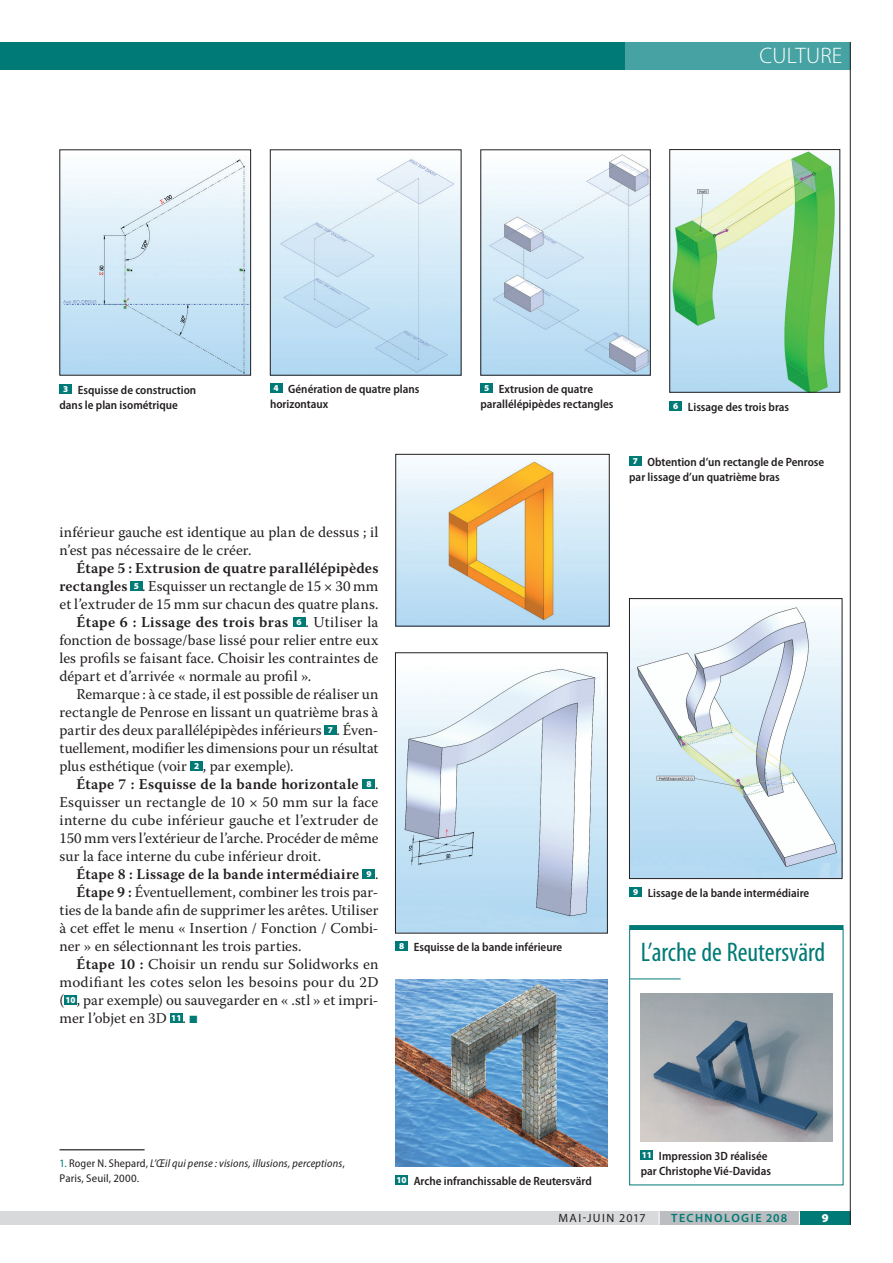
<style>
.page{position:relative;width:893px;height:1263px;background:#fff}
.page>*{position:absolute;margin:0;border:0;box-sizing:border-box;transform-origin:0 0}
.Encadré_Larg_75_Titr{font:condensed 27px "Myriad Pro";color:#007a76}
.t1{font:300 22.5px "Myriad Pro";letter-spacing:.01em;color:#fff}
._05_Txt_courant_Alin{font:15px/18px "Warnock Pro";letter-spacing:.005em;color:#231f20;text-align:justify}
._05_Txt_courant_Alin-2{font:600 15px/18px "Warnock Pro";letter-spacing:.015em;color:#231f20}
.Légende{font:600 semi-condensed 12px/15px "Myriad Pro";color:#231f20}
.t2{font:600 12px "Myriad Pro";letter-spacing:.12em;color:#007a76}
.t3{font:12px "Myriad Pro";letter-spacing:.115em;color:#231f20}
.t4{font:900 12px "Myriad Pro";color:#fff}
.Note_Bas_de_page__fi{font:italic semi-condensed 11.25px/15px "Myriad Pro";letter-spacing:.015em;color:#231f20}
.t5{font:900 9px "Myriad Pro";color:#fff}
.s1{font-weight:600}
.s2{color:#007a76}
.s3{font-style:normal;color:#007a76}
.s4{font-style:normal}
</style>
<div class="page">
<div style="left:0;top:42px;width:850px;height:27px;background:#007a76"></div>
<div style="left:625px;top:42px;width:225px;height:27px;background:#47a3a3"></div>
<div style="left:0;top:1211px;width:659px;height:14px;background:#d8d9db"></div>
<div style="left:659px;top:1211px;width:140px;height:14px;background:#bcbdc0"></div>
<div style="left:799px;top:1211px;width:51px;height:14px;background:#007a76"></div>
<svg style="left:658px;top:1211px;width:2px;height:14px"></svg>
<svg style="left:799px;top:1211px;width:1px;height:14px"></svg>
<hr style="left:850px;top:42px;width:1px;height:1183px;background:#231f20">
<div style="left:130px;top:581px;width:12px;height:10px;background:#007a76"></div>
<div style="left:293px;top:617px;width:12px;height:10px;background:#007a76"></div>
<div style="left:324px;top:725px;width:13px;height:10px;background:#007a76"></div>
<div style="left:191px;top:761px;width:12px;height:10px;background:#007a76"></div>
<div style="left:363px;top:779px;width:12px;height:10px;background:#007a76"></div>
<div style="left:363px;top:869px;width:12px;height:10px;background:#007a76"></div>
<div style="left:64px;top:995px;width:13px;height:10px;background:#007a76"></div>
<div style="left:170px;top:1013px;width:12px;height:10px;background:#007a76"></div>
<img style="left:62px;top:158px;width:187px;height:215px">
<div style="left:60px;top:384px;width:12px;height:10px;background:#007a76"></div>
<img style="left:272px;top:159px;width:187px;height:214px">
<div style="left:270px;top:383px;width:12px;height:9px;background:#007a76"></div>
<img style="left:397px;top:461px;width:210px;height:163px">
<div style="left:395px;top:454px;width:214px;height:172px;border:1px solid #231f20"></div>
<div style="left:629px;top:456px;width:12px;height:10px;background:#007a76"></div>
<img style="left:482px;top:154px;width:167px;height:219px">
<div style="left:480px;top:150px;width:171px;height:225px;border:1px solid #231f20"></div>
<div style="left:480px;top:383px;width:13px;height:10px;background:#007a76"></div>
<hr style="left:60px;top:1149px;width:85px;height:1px;background:#231f20">
<img style="left:671px;top:151px;width:167px;height:240px">
<div style="left:669px;top:149px;width:171px;height:244px;border:1px solid #231f20"></div>
<div style="left:670px;top:401px;width:12px;height:10px;background:#007a76"></div>
<img style="left:397px;top:669px;width:209px;height:262px">
<div style="left:395px;top:652px;width:213px;height:281px;border:1px solid #231f20"></div>
<div style="left:395px;top:942px;width:13px;height:9px;background:#007a76"></div>
<img style="left:396px;top:979px;width:211px;height:187px">
<div style="left:395px;top:1175px;width:13px;height:10px;background:#007a76"></div>
<img style="left:631px;top:607px;width:209px;height:270px">
<div style="left:629px;top:598px;width:213px;height:281px;border:1px solid #231f20"></div>
<div style="left:629px;top:887px;width:13px;height:10px;background:#007a76"></div>
<svg style="left:629px;top:925px;width:214px;height:4px"></svg>
<hr style="left:630px;top:978px;width:51px;height:1px;background:#007a76">
<img style="left:641px;top:993px;width:191px;height:148px">
<div style="left:629px;top:929px;width:214px;height:256px;border:1px solid #007a76"></div>
<div style="left:641px;top:1150px;width:12px;height:10px;background:#007a76"></div>
<h2 class="t1" style="left:759px;top:42px;width:84px">CULTURE</h2>
<p class="Légende" style="left:270px;top:381px;width:151px;text-indent:18px">Génération de quatre plans horizontaux</p>
<p class="Légende" style="left:60px;top:382px;width:138px;text-indent:18px">Esquisse de construction dans le plan isométrique</p>
<p class="t5" style="left:274px;top:381px;width:7px">4</p>
<p class="t5" style="left:63px;top:383px;width:7px">3</p>
<p class="Légende" style="left:480px;top:381px;width:134px;text-align:center">Extrusion de quatre parallélépipèdes rectangles</p>
<p class="t5" style="left:484px;top:382px;width:7px">5</p>
<p class="t5" style="left:673px;top:400px;width:7px">6</p>
<p class="Légende" style="left:688px;top:399px;width:103px">Lissage des trois bras</p>
<p class="_05_Txt_courant_Alin" style="left:60px;top:523px;width:320px">inférieur gauche est identique au plan de dessus ; il n’est pas nécessaire de le créer.</p>
<p class="_05_Txt_courant_Alin-2" style="left:60px;top:559px;width:320px;text-indent:17px">Étape 5 : Extrusion de quatre parallélépipèdes rectangles</p>
<p class="_05_Txt_courant_Alin" style="left:60px;top:577px;width:320px;text-align:right">. Esquisser un rectangle de 15 × 30 mm<br>et l’extruder de 15 mm sur chacun des quatre plans.</p>
<p class="_05_Txt_courant_Alin-2" style="left:77px;top:613px;width:213px">Étape 6 : Lissage des trois bras</p>
<p class="t5" style="left:297px;top:616px;width:7px">6</p>
<p class="t5" style="left:134px;top:580px;width:7px">5</p>
<p class="_05_Txt_courant_Alin" style="left:60px;top:613px;width:320px;text-indent:246px">. Utiliser la fonction de bossage/base lissé pour relier entre eux les profils se faisant face. Choisir les contraintes de départ et d’arrivée « normale au profil ».</p>
<p class="_05_Txt_courant_Alin" style="left:60px;top:685px;width:320px;text-indent:17px">Remarque : à ce stade, il est possible de réaliser un rectangle de Penrose en lissant un quatrième bras à partir des deux parallélépipèdes inférieurs</p>
<p class="_05_Txt_courant_Alin" style="left:60px;top:721px;width:320px;text-indent:277px">. Éven&shy;tuellement, modifier les dimensions pour un résultat plus esthétique (voir</p>
<p class="t5" style="left:328px;top:724px;width:7px">7</p>
<p class="t5" style="left:194px;top:760px;width:7px">2</p>
<p class="_05_Txt_courant_Alin" style="left:203px;top:757px;width:92px">, par exemple).</p>
<p class="_05_Txt_courant_Alin-2" style="left:77px;top:775px;width:283px">Étape 7 : Esquisse de la bande horizontale</p>
<p class="t5" style="left:366px;top:778px;width:7px">8</p>
<p class="_05_Txt_courant_Alin" style="left:60px;top:775px;width:320px;text-indent:315px">.<br>Esquisser un rectangle de 10 × 50 mm sur la face interne du cube inférieur gauche et l’extruder de 150 mm vers l’extérieur de l’arche. Procéder de même sur la face interne du cube inférieur droit.</p>
<p class="_05_Txt_courant_Alin-2" style="left:77px;top:865px;width:284px">Étape 8 : Lissage de la bande intermédiaire</p>
<p class="t5" style="left:366px;top:868px;width:7px">9</p>
<p class="_05_Txt_courant_Alin" style="left:375px;top:865px;width:5px">.</p>
<p class="_05_Txt_courant_Alin" style="left:60px;top:883px;width:320px;text-indent:17px"><span class="s1">Étape 9 :</span> Éventuellement, combiner les trois par&shy;ties de la bande afin de supprimer les arêtes. Utiliser à cet effet le menu « Insertion / Fonction / Combi&shy;ner » en sélectionnant les trois parties.</p>
<p class="_05_Txt_courant_Alin" style="left:60px;top:955px;width:320px;text-indent:17px"><span class="s1">Étape 10 :</span> Choisir un rendu sur Solidworks en modifiant les cotes selon les besoins pour du 2D (</p>
<p class="_05_Txt_courant_Alin" style="left:60px;top:991px;width:320px;text-indent:17px">, par exemple) ou sauvegarder en « .stl » et impri&shy;mer l’objet en 3D</p>
<p class="t5" style="left:65px;top:994px;width:12px">10</p>
<p class="t5" style="left:171px;top:1012px;width:12px">11</p>
<p class="_05_Txt_courant_Alin" style="left:182px;top:1009px;width:16px">. <span class="s2">■</span></p>
<p class="t5" style="left:399px;top:940px;width:7px">8</p>
<p class="Légende" style="left:414px;top:939px;width:150px">Esquisse de la bande inférieure</p>
<p class="Légende" style="left:629px;top:454px;width:197px;text-indent:18px">Obtention d’un rectangle de Penrose par lissage d’un quatrième bras</p>
<p class="t5" style="left:633px;top:455px;width:7px">7</p>
<p class="t5" style="left:633px;top:886px;width:7px">9</p>
<p class="Légende" style="left:648px;top:885px;width:163px">Lissage de la bande intermédiaire</p>
<p class="Encadré_Larg_75_Titr" style="left:641px;top:936px;width:186px">L’arche de Reutersvärd</p>
<p class="Note_Bas_de_page__fi" style="left:60px;top:1156px;width:287px"><span class="s3">1.</span> <span class="s4">Roger N. Shepard,</span> L’Œil qui pense : visions, illusions, perceptions<span class="s4">,<br>Paris, Seuil, 2000.</span></p>
<p class="t5" style="left:396px;top:1174px;width:12px">10</p>
<p class="Légende" style="left:414px;top:1173px;width:180px">Arche infranchissable de Reutersvärd</p>
<p class="Légende" style="left:641px;top:1148px;width:132px;text-align:right">Impression 3D réalisée<br>par Christophe Vié-Davidas</p>
<p class="t5" style="left:642px;top:1149px;width:12px">11</p>
<p class="t3" style="left:558px;top:1211px;width:89px">MAI-JUIN 2017</p>
<p class="t2" style="left:671px;top:1211px;width:118px">TECHNOLOGIE 208</p>
<p class="t4" style="left:822px;top:1210px;width:8px">9</p>
</div>
